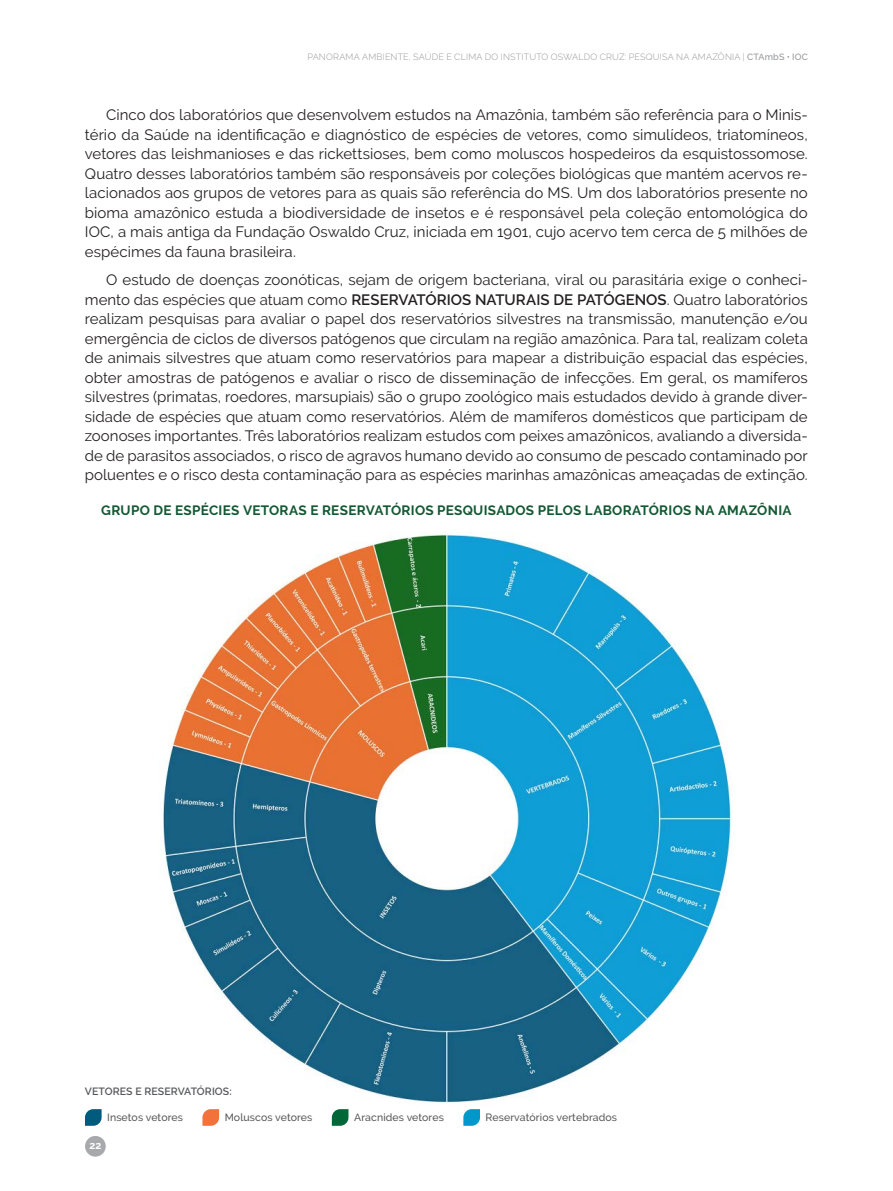
<style>
.page{position:relative;width:893px;height:1191px;background:#fff}
.page>*{position:absolute;margin:0;border:0;box-sizing:border-box;transform-origin:0 0}
.miolo_camara{font:15px/19.5px "Raleway";letter-spacing:.005em;color:#231f20;text-align:justify}
.titulo_figuras{font:700 13.5px "Raleway";letter-spacing:.02em;color:#135933}
.legendas_graficos{font:500 10.5px "Raleway";letter-spacing:.01em;color:#57585a}
.legendas_graficos-2{font:600 10.5px "Raleway";letter-spacing:.01em;color:#57585a}
.t1{font:700 10.5px "Raleway";color:#fff}
.t2{font:300 9px "Raleway";letter-spacing:.02em;color:#939598}
.s1{font-weight:500}
.s2{font-weight:600}
</style>
<div class="page">
<div style="left:85px;top:1136px;width:21px;height:20px;background:#a8a9ad;border-radius:50%"></div>
<img style="left:159px;top:532px;width:574px;height:571px">
<svg style="left:85px;top:1109px;width:17px;height:16px"></svg>
<svg style="left:202px;top:1109px;width:17px;height:16px"></svg>
<svg style="left:332px;top:1109px;width:16px;height:16px"></svg>
<svg style="left:463px;top:1109px;width:17px;height:16px"></svg>
<p class="t2" style="left:307px;top:51px;width:502px">PANORAMA AMBIENTE, SAÚDE E CLIMA DO INSTITUTO OSWALDO CRUZ: PESQUISA NA AMAZÔNIA | <span class="s1">CTAmbS • IOC</span></p>
<p class="miolo_camara" style="left:85px;top:105px;width:724px;text-indent:21px">Cinco dos laboratórios que desenvolvem estudos na Amazônia, também são referência para o Minis&shy;tério da Saúde na identificação e diagnóstico de espécies de vetores, como simulídeos, triatomíneos, vetores das leishmanioses e das rickettsioses, bem como moluscos hospedeiros da esquistossomose.<br>Quatro desses laboratórios também são responsáveis por coleções biológicas que mantém acervos re&shy;lacionados aos grupos de vetores para as quais são referência do MS. Um dos laboratórios presente no bioma amazônico estuda a biodiversidade de insetos e é responsável pela coleção entomológica do IOC, a mais antiga da Fundação Oswaldo Cruz, iniciada em 1901, cujo acervo tem cerca de 5 milhões de espécimes da fauna brasileira.</p>
<p class="miolo_camara" style="left:85px;top:270px;width:724px;text-indent:21px">O estudo de doenças zoonóticas, sejam de origem bacteriana, viral ou parasitária exige o conheci&shy;mento das espécies que atuam como <span class="s2">RESERVATÓRIOS NATURAIS DE PATÓGENOS</span>. Quatro laboratórios realizam pesquisas para avaliar o papel dos reservatórios silvestres na transmissão, manutenção e/ou emergência de ciclos de diversos patógenos que circulam na região amazônica. Para tal, realizam coleta de animais silvestres que atuam como reservatórios para mapear a distribuição espacial das espécies, obter amostras de patógenos e avaliar o risco de disseminação de infecções. Em geral, os mamíferos silvestres (primatas, roedores, marsupiais) são o grupo zoológico mais estudados devido à grande diver&shy;sidade de espécies que atuam como reservatórios. Além de mamíferos domésticos que participam de zoonoses importantes. Três laboratórios realizam estudos com peixes amazônicos, avaliando a diversida&shy;de de parasitos associados, o risco de agravos humano devido ao consumo de pescado contaminado por poluentes e o risco desta contaminação para as espécies marinhas amazônicas ameaçadas de extinção.</p>
<p class="titulo_figuras" style="left:101px;top:503px;width:692px">GRUPO DE ESPÉCIES VETORAS E RESERVATÓRIOS PESQUISADOS PELOS LABORATÓRIOS NA AMAZÔNIA</p>
<p class="legendas_graficos-2" style="left:85px;top:1085px;width:148px">VETORES E RESERVATÓRIOS:</p>
<p class="legendas_graficos" style="left:107px;top:1111px;width:77px">Insetos vetores</p>
<p class="legendas_graficos" style="left:225px;top:1111px;width:89px">Moluscos vetores</p>
<p class="legendas_graficos" style="left:354px;top:1111px;width:91px">Aracnides vetores</p>
<p class="legendas_graficos" style="left:486px;top:1111px;width:133px">Reservatórios vertebrados</p>
<p class="t1" style="left:90px;top:1139px;width:13px">22</p>
</div>
